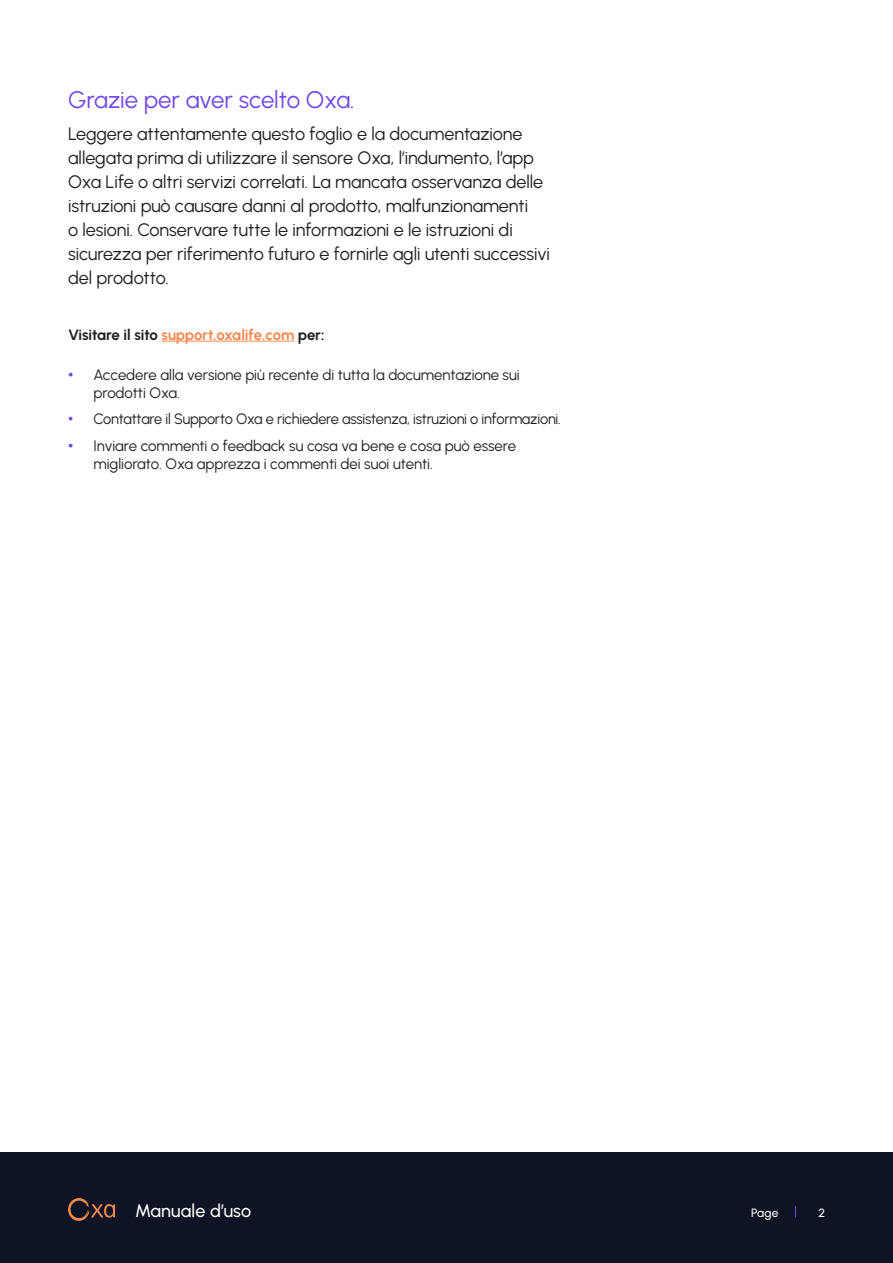
<style>
.page{position:relative;width:893px;height:1263px;background:#fff}
.page>*{position:absolute;margin:0;border:0;box-sizing:border-box;transform-origin:0 0}
._03_Body{font:24px "Urbanist";letter-spacing:-.005em;color:#7148e8}
._03_Body-2{font:18px/24px "Urbanist";letter-spacing:-.005em;color:#231f20}
.t1{font:500 18px "Urbanist";letter-spacing:.01em;color:#fff}
.t2{font:15px/18px "Urbanist";letter-spacing:-.01em;color:#231f20}
._03_Body-3{font:700 15px "Urbanist";letter-spacing:-.01em;color:#f58a4f}
.t3{font:500 12px "Urbanist";color:#fff}
.s1{color:#231f20}
.s2{font-family:"Arial";color:#7148e8}
</style>
<div class="page">
<div style="left:0;top:1152px;width:893px;height:111px;background:#0f1424"></div>
<svg style="left:68px;top:1198px;width:47px;height:23px"></svg>
<hr style="left:162px;top:341px;width:132px;height:1px;background:#f58a4f">
<p class="_03_Body" style="left:68px;top:84px;width:288px">Grazie per aver scelto Oxa.</p>
<p class="_03_Body-2" style="left:68px;top:122px;width:483px">Leggere attentamente questo foglio e la documentazione allegata prima di utilizzare il sensore Oxa, l’indumento, l’app Oxa Life o altri servizi correlati. La mancata osservanza delle istruzioni può causare danni al prodotto, malfunzionamenti<br>o lesioni. Conservare tutte le informazioni e le istruzioni di sicurezza per riferimento futuro e fornirle agli utenti successivi del prodotto.</p>
<p class="_03_Body-3" style="left:68px;top:325px;width:258px"><span class="s1">Visitare il sito</span> support.oxalife.com <span class="s1">per:</span></p>
<p class="t2" style="left:94px;top:365px;width:428px;text-indent:-26px"><span class="s2">•</span> Accedere alla versione più recente di tutta la documentazione sui prodotti Oxa.</p>
<p class="t2" style="left:68px;top:409px;width:494px"><span class="s2">•</span> Contattare il Supporto Oxa e richiedere assistenza, istruzioni o informazioni.</p>
<p class="t2" style="left:94px;top:436px;width:424px;text-indent:-26px"><span class="s2">•</span> Inviare commenti o feedback su cosa va bene e cosa può essere migliorato. Oxa apprezza i commenti dei suoi utenti.</p>
<p class="t1" style="left:135px;top:1199px;width:118px">Manuale d’uso</p>
<p class="t3" style="left:751px;top:1205px;width:29px">Page</p>
<p class="t3" style="left:818px;top:1205px;width:8px">2</p>
</div>
